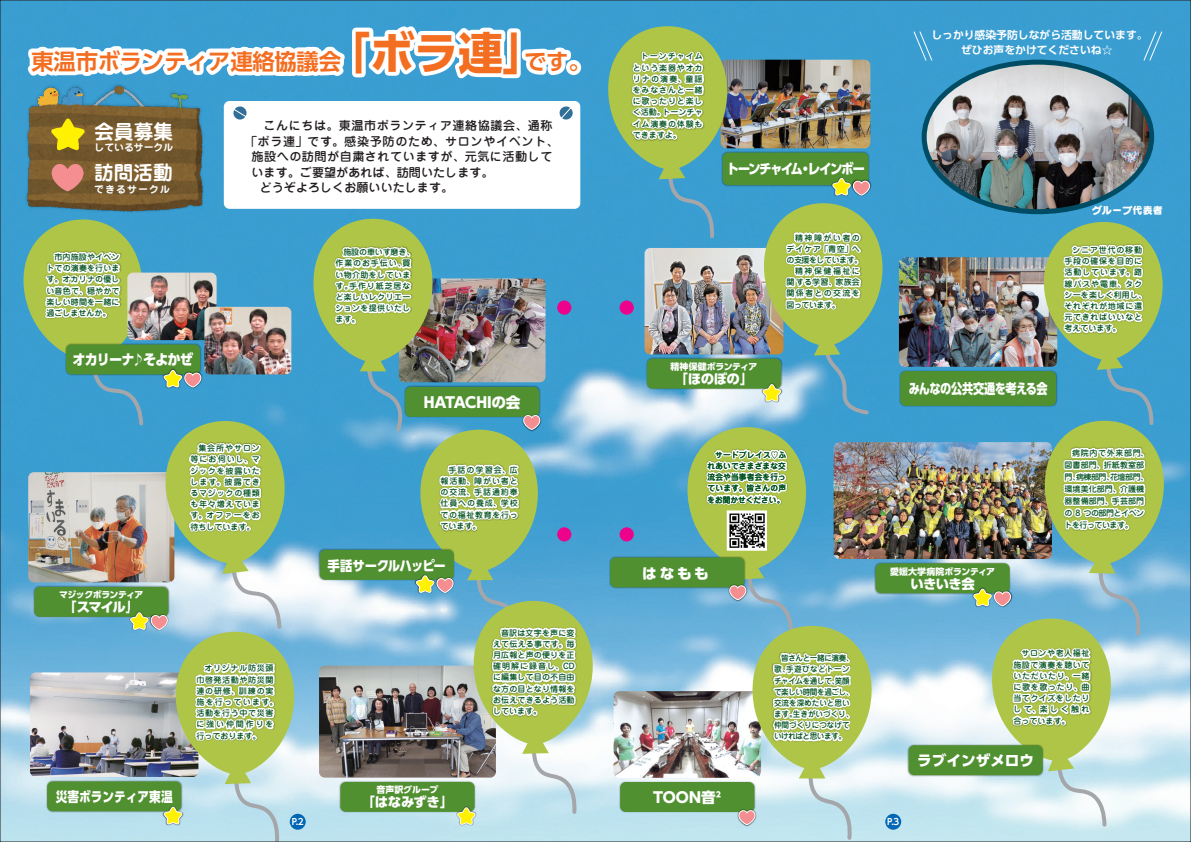
<style>
.page{position:relative;width:1191px;height:842px;background:#fff}
.page>*{position:absolute;margin:0;border:0;box-sizing:border-box;transform-origin:0 0}
.t1{font:700 22.4px "UD Shin Go Pr 6 N De";letter-spacing:-.01em;color:#f36e21}
.t2{font:700 19.6px "Jun 501";color:#fff}
.t3{font:800 14.6px "UD Shin Go Pr 6 N";color:#fff}
.t4{font:800 14.6px "UD Shin Go Pr 6 N";letter-spacing:-.07em;color:#fff;scale:.9 1}
.t5{font:800 14px "UD Shin Go Pr 6 N";letter-spacing:-.05em;color:#fff;scale:.8 1}
.t6{font:800 14px "UD Shin Go Pr 6 N";letter-spacing:-.13em;color:#fff;scale:.9 1}
.t7{font:800 13.8px "UD Shin Go Pr 6 N";letter-spacing:-.06em;color:#fff;scale:.9 1}
.t8{font:800 13.8px "UD Shin Go Pr 6 N";color:#fff;scale:.85 1}
.t9{font:800 13.4px "UD Shin Go Pr 6 N";letter-spacing:-.05em;color:#fff}
.t10{font:500 12.1px "Jun 34";letter-spacing:.04em;color:#231f20}
.t11{font:500 12.1px "Jun 34";color:#231f20}
.t12{font:700 10.8px/15.6px "UD Shin Go Pr 6 N De";color:#fff;text-align:center}
.t13{font:10px "Seurat Pro EB";letter-spacing:.02em;color:#fff}
.t14{font:700 9.8px "Jun 501";color:#fff}
.t15{font:700 9.8px "Jun 501";letter-spacing:.12em;color:#fff}
.t16{font:800 8.9px "UD Shin Go Pr 6 N";letter-spacing:.005em;color:#fff}
.t17{font:800 8.9px "UD Shin Go Pr 6 N";letter-spacing:-.04em;color:#fff}
.t18{font:800 8.9px "UD Shin Go Pr 6 N";letter-spacing:-.065em;color:#fff}
.t19{font:800 8.9px "UD Shin Go Pr 6 N";letter-spacing:-.005em;color:#fff}
.t20{font:700 8.8px "UD Shin Go Pr 6 N De";color:#fff}
.t21{font:500 8px/11.2px "Jun 34";letter-spacing:.045em;color:#00511e;text-align:justify}
.t22{font:500 8px/11.2px "Jun 34";letter-spacing:-.055em;color:#00511e;scale:.95 1}
.t23{font:500 8px/12px "Jun 34";letter-spacing:.01em;color:#00511e}
.t24{font:500 8px/11.2px "Jun 34";letter-spacing:.085em;color:#00511e}
.t25{font:500 8px/11.2px "Jun 34";letter-spacing:.095em;color:#00511e}
.t26{font:500 8px/11.2px "Jun 34";letter-spacing:.1em;color:#00511e}
.t27{font:500 8px/11.2px "Jun 34";letter-spacing:.045em;color:#00511e;text-align:justify;scale:.95 1}
.s1{font-family:"UD Shin Go Pr 6 N";font-size:44.7px}
</style>
<div class="page">
<img style="left:2px;top:2px;width:1187px;height:838px">
<img style="left:644px;top:248px;width:117px;height:106px">
<img style="left:899px;top:257px;width:73px;height:110px">
<img style="left:728px;top:60px;width:142px;height:88px">
<img style="left:613px;top:691px;width:71px;height:87px">
<img style="left:873px;top:442px;width:99px;height:117px">
<img style="left:924px;top:62px;width:227px;height:150px">
<img style="left:608px;top:556px;width:76px;height:33px">
<div style="left:610px;top:557px;width:134px;height:30px;background:#509030;border-radius:6px"></div>
<div style="left:290px;top:814px;width:16px;height:16px;background:#0166b3;border-radius:50%"></div>
<div style="left:885px;top:814px;width:16px;height:16px;background:#0166b3;border-radius:50%"></div>
<svg style="left:20px;top:20px;width:565px;height:72px"></svg>
<img style="left:906px;top:743px;width:66px;height:34px">
<div style="left:908px;top:745px;width:134px;height:30px;background:#509030;border-radius:6px"></div>
<img style="left:898px;top:369px;width:74px;height:39px">
<div style="left:900px;top:371px;width:156px;height:35px;background:#509030;border-radius:6px"></div>
<svg style="left:605px;top:2px;width:123px;height:238px;background:#7bb6a8"></svg>
<img style="left:16px;top:75px;width:192px;height:143px">
<div style="left:224px;top:101px;width:356px;height:108px;background:#fff;border-radius:6px"></div>
<img style="left:720px;top:151px;width:41px;height:36px">
<div style="left:722px;top:153px;width:146px;height:32px;background:#509030;border-radius:6px"></div>
<img style="left:873px;top:561px;width:99px;height:34px">
<div style="left:875px;top:563px;width:134px;height:30px;background:#509030;border-radius:6px"></div>
<img style="left:971px;top:593px;width:1px;height:15px">
<img style="left:972px;top:103px;width:194px;height:726px">
<img style="left:618px;top:780px;width:66px;height:34px">
<div style="left:620px;top:782px;width:134px;height:30px;background:#509030;border-radius:6px"></div>
<img style="left:684px;top:425px;width:189px;height:415px">
<img style="left:645px;top:357px;width:116px;height:34px">
<div style="left:647px;top:359px;width:134px;height:30px;background:#509030;border-radius:6px"></div>
<img style="left:760px;top:388px;width:1px;height:16px">
<img style="left:761px;top:91px;width:122px;height:326px">
<img style="left:455px;top:826px;width:22px;height:1px">
<img style="left:312px;top:103px;width:281px;height:723px">
<img style="left:17px;top:106px;width:277px;height:734px">
<svg style="left:912px;top:31px;width:21px;height:30px"></svg>
<svg style="left:1142px;top:31px;width:21px;height:30px"></svg>
<div style="left:557px;top:300px;width:14px;height:15px;background:#ed028c;border-radius:50%"></div>
<div style="left:557px;top:527px;width:14px;height:14px;background:#ed028c;border-radius:50%"></div>
<div style="left:619px;top:300px;width:15px;height:15px;background:#ed028c;border-radius:50%"></div>
<div style="left:619px;top:527px;width:15px;height:14px;background:#ed028c;border-radius:50%"></div>
<h1 class="t1" style="left:31px;top:43px;width:561px">東温市ボランティア連絡協議会 <span class="s1">「ボラ連」</span>です。</h1>
<h2 class="t2" style="left:95px;top:118px;width:80px">会員募集</h2>
<p class="t14" style="left:95px;top:141px;width:80px">しているサークル</p>
<h2 class="t2" style="left:94px;top:159px;width:80px">訪問活動</h2>
<p class="t15" style="left:94px;top:182px;width:77px">できるサークル</p>
<p class="t21" style="left:46px;top:251px;width:75px">　市内施設やイベントでの演奏を行います。オカリナの優しい音色で、穏やかで楽しい時間を一緒に過ごしませんか。</p>
<h3 class="t4" style="left:73px;top:348px;width:136px">オカリーナ♪そよかぜ</h3>
<h3 class="t10" style="left:264px;top:117px;width:290px">こんにちは。東温市ボランティア連絡協議会、通称</h3>
<h3 class="t10" style="left:245px;top:133px;width:314px">「ボラ連」です。感染予防のため、サロンやイベント、</h3>
<h3 class="t10" style="left:251px;top:149px;width:302px">施設への訪問が自粛されていますが、元気に活動して</h3>
<h3 class="t11" style="left:251px;top:164px;width:244px">います。ご要望があれば、訪問いたします。</h3>
<h3 class="t11" style="left:260px;top:180px;width:195px">どうぞよろしくお願いいたします。</h3>
<p class="t21" style="left:335px;top:246px;width:80px;text-align:left">　施設の車いす磨き、作業のお手伝い、買い物介助をしています。手作り紙芝居など楽しいレクリエーションを提供いたします。</p>
<h3 class="t3" style="left:424px;top:390px;width:98px">HATACHIの会</h3>
<p class="t21" style="left:633px;top:51px;width:71px">　トーンチャイムという楽器やオカリナの演奏、童謡をみなさんと一緒に歌ったりと楽しく活動。トーンチャイム演奏の体験もできますよ。</p>
<h3 class="t6" style="left:726px;top:157px;width:155px">トーンチャイム・レインボー</h3>
<p class="t26" style="left:786px;top:232px;width:77px">　精神障がい者のデイケア「青空」への支援をしています。　精神保健福祉に関する学習、家族会関係者との交流を図っています。</p>
<p class="t17" style="left:670px;top:359px;width:88px">精神保健ボランティア</p>
<h3 class="t9" style="left:674px;top:368px;width:80px">「ほのぼの」</h3>
<h3 class="t12" style="left:931px;top:27px;width:218px">しっかり感染予防しながら活動しています。ぜひお声をかけてくださいね☆</h3>
<p class="t13" style="left:1091px;top:203px;width:73px">グループ代表者</p>
<p class="t24" style="left:1064px;top:244px;width:83px">　シニア世代の移動手段の確保を目的に活動しています。路線バスや電車、タクシーを楽しく利用し、それぞれが地域に還元できればいいなと考えています。</p>
<h3 class="t5" style="left:908px;top:377px;width:175px">みんなの公共交通を考える会</h3>
<p class="t18" style="left:59px;top:588px;width:86px">マジックボランティア</p>
<h3 class="t9" style="left:63px;top:596px;width:78px">「スマイル」</h3>
<h3 class="t8" style="left:56px;top:785px;width:139px">災害ボランティア東温</h3>
<p class="t21" style="left:190px;top:442px;width:71px">　集会所やサロン等にお伺いし、マジックを披露いたします。披露できるマジックの種類も年々増えています。オファーをお待ちしています。</p>
<p class="t23" style="left:1064px;top:447px;width:85px">　病院内で外来部門、図書部門、折紙教室部門、病棟部門、花壇部門、環境美化部門、介護機器整備部門、手芸部門の 8 つの部門とイベントを行っています。</p>
<p class="t27" style="left:707px;top:449px;width:84px">　サードプレイス♡ふれあいでさまざまな交流会や当事者会を行っています。皆さんの声をお聞かせください。</p>
<p class="t21" style="left:440px;top:464px;width:79px">　手話の学習会、広報活動、障がい者との交流、手話通約奉仕員への養成、学校での福祉教育を行っています。</p>
<p class="t25" style="left:196px;top:662px;width:83px">　オリジナル防災頭巾啓発活動や防災関連の研修、訓練の実施を行っています。活動を行う中で災害に強い仲間作りを行っております。</p>
<h3 class="t7" style="left:327px;top:554px;width:133px">手話サークルハッピー</h3>
<p class="t19" style="left:376px;top:783px;width:63px">音声訳グループ</p>
<h3 class="t9" style="left:361px;top:791px;width:93px">「はなみずき」</h3>
<p class="t21" style="left:493px;top:627px;width:83px">　音訳は文字を声に変えて伝える事です。毎月広報と声の便りを正確明解に録音し、CDに編集して目の不自由な方の目となり情報をお伝えできるよう活動しています。</p>
<h3 class="t3" style="left:642px;top:562px;width:68px">はなもも</h3>
<h3 class="t3" style="left:653px;top:785px;width:70px">TOON音²</h3>
<p class="t22" style="left:774px;top:652px;width:85px">　皆さんと一緒に演奏、歌、手遊びなどトーンチャイムを通して、笑顔で楽しい時間を過ごし、交流を深めたいと思います。生きがいづくり、仲間づくりにつなげていければと思います。</p>
<p class="t16" style="left:890px;top:564px;width:107px">愛媛大学病院ボランティア</p>
<h3 class="t9" style="left:910px;top:572px;width:66px">いきいき会</h3>
<p class="t21" style="left:1013px;top:648px;width:77px">　サロンや老人福祉施設で演奏を聴いていただいたり、一緒に歌を歌ったり、曲当てクイズをしたりして、楽しく触れ合っています。</p>
<h3 class="t3" style="left:917px;top:748px;width:118px">ラブインザメロウ</h3>
<p class="t20" style="left:292px;top:814px;width:13px">P.2</p>
<p class="t20" style="left:887px;top:814px;width:13px">P.3</p>
</div>
